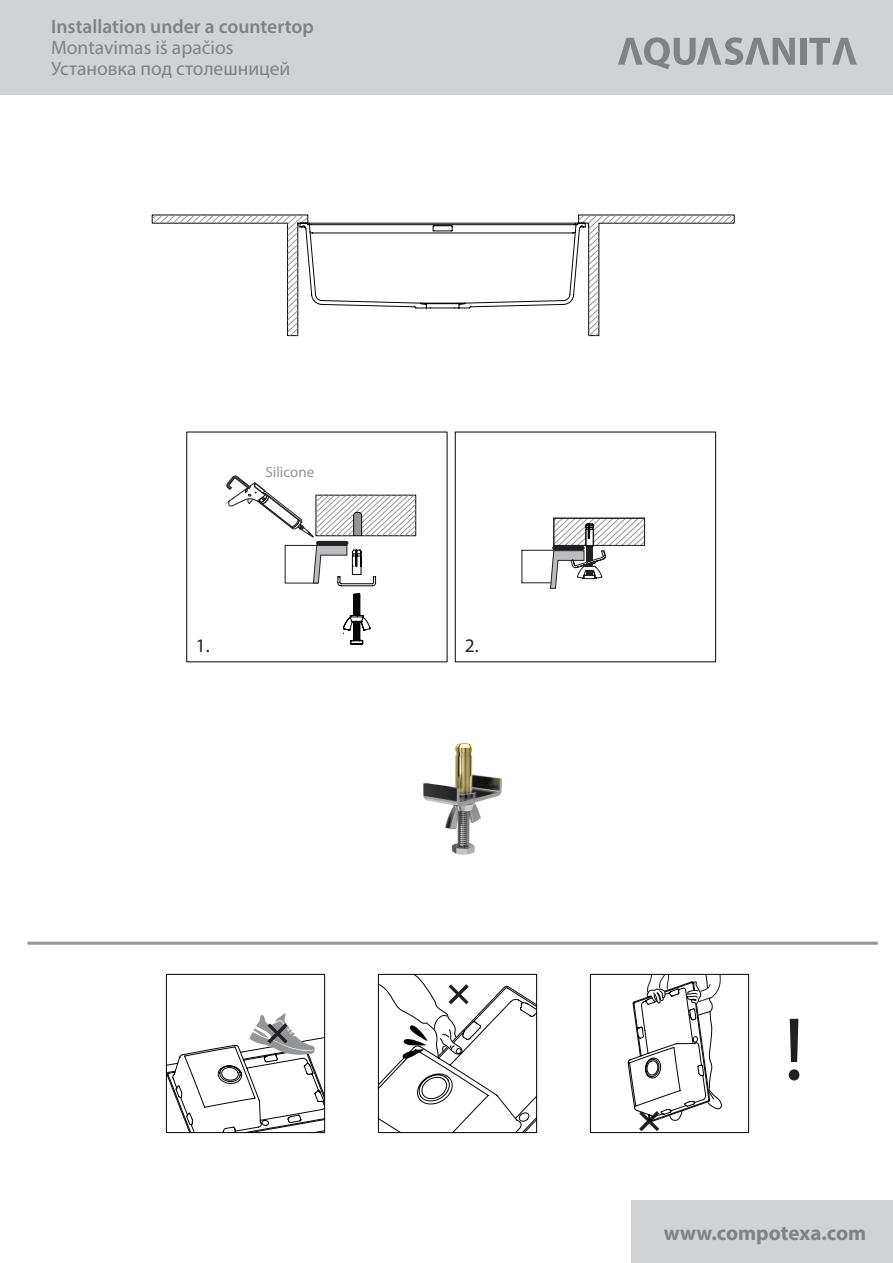
<style>
.page{position:relative;width:893px;height:1263px;background:#fff}
.page>*{position:absolute;margin:0;border:0;box-sizing:border-box;transform-origin:0 0}
.t1{font:90px "Myriad Pro";color:#231f20}
.t2{font:700 21px "Myriad Pro";color:#808285}
.t3{font:19.5px/21px "Myriad Pro";color:#808285}
.t4{font:600 19.5px "Myriad Pro";color:#808285}
.t5{font:19.2px "Myriad Pro";color:#231f20}
.t6{font:15px "Myriad Pro";color:#939598}
</style>
<div class="page">
<div style="left:0;top:0;width:893px;height:94px;background:#d1d2d4"></div>
<svg style="left:618px;top:37px;width:177px;height:32px"></svg>
<div style="left:800px;top:38px;width:6px;height:27px;background:#808285"></div>
<svg style="left:809px;top:38px;width:48px;height:27px"></svg>
<img style="left:423px;top:743px;width:79px;height:112px">
<svg style="left:522px;top:518px;width:123px;height:70px"></svg>
<hr style="left:554px;top:546px;width:28px;height:4px;background:#231f20">
<svg style="left:226px;top:475px;width:190px;height:169px"></svg>
<div style="left:455px;top:432px;width:261px;height:230px;border:1px solid #050504"></div>
<div style="left:166px;top:974px;width:159px;height:159px;border:1px solid #030303"></div>
<div style="left:590px;top:974px;width:159px;height:159px;border:1px solid #030303"></div>
<svg style="left:166px;top:1013px;width:159px;height:119px"></svg>
<svg style="left:628px;top:974px;width:94px;height:157px"></svg>
<svg style="left:378px;top:974px;width:159px;height:158px"></svg>
<div style="left:632px;top:1200px;width:261px;height:63px;background:#d1d2d4"></div>
<hr style="left:27px;top:942px;width:851px;height:3px;background:#939598">
<svg style="left:152px;top:215px;width:583px;height:121px"></svg>
<p class="t4" style="left:51px;top:14px;width:264px">Installation under a countertop</p>
<p class="t3" style="left:51px;top:37px;width:241px">Montavimas iš apačios<br>Установка под столешницей</p>
<p class="t6" style="left:266px;top:463px;width:50px">Silicone</p>
<p class="t5" style="left:196px;top:633px;width:15px">1.</p>
<p class="t5" style="left:465px;top:633px;width:15px">2.</p>
<h1 class="t1" style="left:784px;top:994px;width:22px">!</h1>
<p class="t2" style="left:664px;top:1219px;width:204px">www.compotexa.com</p>
</div>
